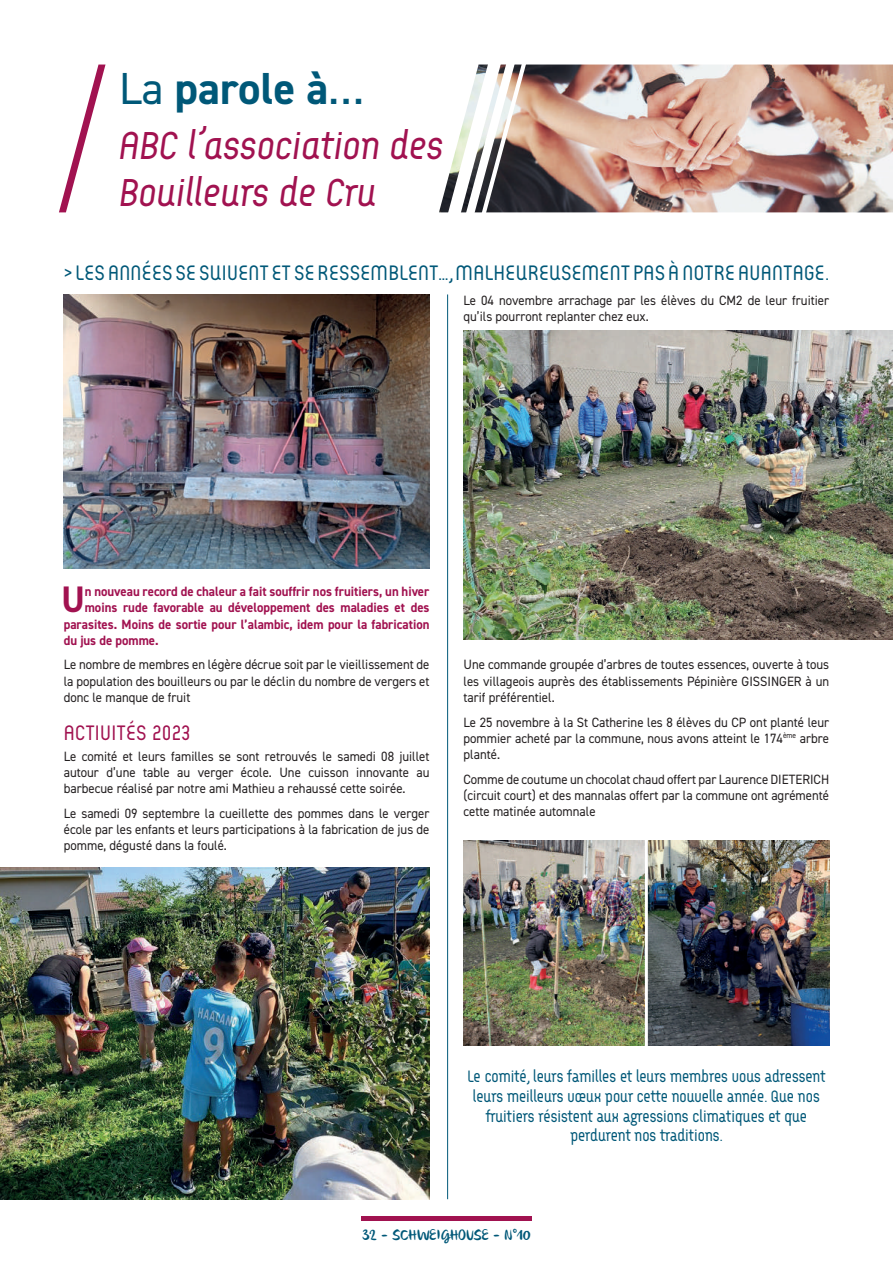
<style>
.page{position:relative;width:893px;height:1263px;background:#fff}
.page>*{position:absolute;margin:0;border:0;box-sizing:border-box;transform-origin:0 0}
.t1{font:700 45px "DIN2014";color:#005878}
.t2{font:italic 39px/46.8px "Arcus";color:#a11250}
.t3{font:700 37.05px "DIN2014";color:#a11250;scale:.95 1}
.t4{font:21px "Arcus";letter-spacing:.02em;color:#005878}
.t5{font:21px "Arcus";letter-spacing:.02em;color:#a11250}
.t6{font:16.5px/19.8px "Arcus";color:#005878;text-align:center;scale:.95 1}
.t7{font:15px "olivier";color:#005878}
.t8{font:13.5px/16.2px "DIN2014";color:#231f20;text-align:justify;scale:.95 1}
.t9{font:700 13.5px "DIN2014";color:#a11250;scale:.95 1}
.s1{font-weight:400}
</style>
<div class="page">
<hr style="left:361px;top:1216px;width:170px;height:4px;background:#a11250">
<img style="left:439px;top:65px;width:454px;height:147px">
<svg style="left:447px;top:64px;width:80px;height:149px"></svg>
<svg style="left:59px;top:65px;width:47px;height:147px"></svg>
<hr style="left:447px;top:294px;width:1px;height:905px;background:#005878">
<img style="left:64px;top:294px;width:365px;height:274px">
<img style="left:0;top:868px;width:429px;height:331px">
<img style="left:463px;top:331px;width:430px;height:308px">
<img style="left:463px;top:840px;width:366px;height:205px">
<hr style="left:645px;top:830px;width:3px;height:217px;background:#fff">
<h1 class="t1" style="left:119px;top:59px;width:246px"><span class="s1">La</span> parole à<span class="s1">…</span></h1>
<h2 class="t2" style="left:119px;top:122px;width:326px">ABC l’association des<br>Bouilleurs de Cru</h2>
<h3 class="t4" style="left:64px;top:260px;width:767px">&gt; LES ANNÉES SE SUIVENT ET SE RESSEMBLENT…, MALHEUREUSEMENT PAS À NOTRE AVANTAGE.</h3>
<p class="t8" style="left:463px;top:291px;width:386px">Le 04 novembre arrachage par les élèves du CM2 de leur fruitier qu’ils pourront replanter chez eux.</p>
<h3 class="t3" style="left:61px;top:575px;width:26px">U</h3>
<p class="t9" style="left:85px;top:582px;width:364px">n nouveau record de chaleur a fait souffrir nos fruitiers, un hiver</p>
<p class="t9" style="left:85px;top:599px;width:364px">moins rude favorable au développement des maladies et des</p>
<p class="t9" style="left:64px;top:615px;width:386px">parasites. Moins de sortie pour l’alambic, idem pour la fabrication</p>
<p class="t9" style="left:64px;top:631px;width:101px">du jus de pomme.</p>
<p class="t8" style="left:64px;top:656px;width:386px">Le nombre de membres en légère décrue soit par le vieillissement de la population des bouilleurs ou par le déclin du nombre de vergers et donc le manque de fruit</p>
<h3 class="t5" style="left:64px;top:720px;width:128px">ACTIVITÉS 2023</h3>
<p class="t8" style="left:64px;top:748px;width:386px">Le comité et leurs familles se sont retrouvés le samedi 08 juillet autour d’une table au verger école. Une cuisson innovante au barbecue réalisé par notre ami Mathieu a rehaussé cette soirée.</p>
<p class="t8" style="left:64px;top:805px;width:386px">Le samedi 09 septembre la cueillette des pommes dans le verger école par les enfants et leurs participations à la fabrication de jus de pomme, dégusté dans la foulé.</p>
<p class="t8" style="left:463px;top:656px;width:386px">Une commande groupée d’arbres de toutes essences, ouverte à tous les villageois auprès des établissements Pépinière GISSINGER à un tarif préférentiel.</p>
<p class="t8" style="left:463px;top:713px;width:386px">Le 25 novembre à la St Catherine les 8 élèves du CP ont planté leur pommier acheté par la commune, nous avons atteint le 174<sup>ème</sup> arbre planté.</p>
<p class="t8" style="left:463px;top:771px;width:386px">Comme de coutume un chocolat chaud offert par Laurence DIETERICH (circuit court) et des mannalas offert par la commune ont agrémenté cette matinée automnale</p>
<p class="t6" style="left:467px;top:1066px;width:378px">Le comité, leurs familles et leurs membres vous adressent leurs meilleurs vœux pour cette nouvelle année. Que nos fruitiers résistent aux agressions climatiques et que perdurent nos traditions.</p>
<p class="t7" style="left:362px;top:1227px;width:169px">32 - SCHWEIGHOUSE - N°10</p>
</div>
